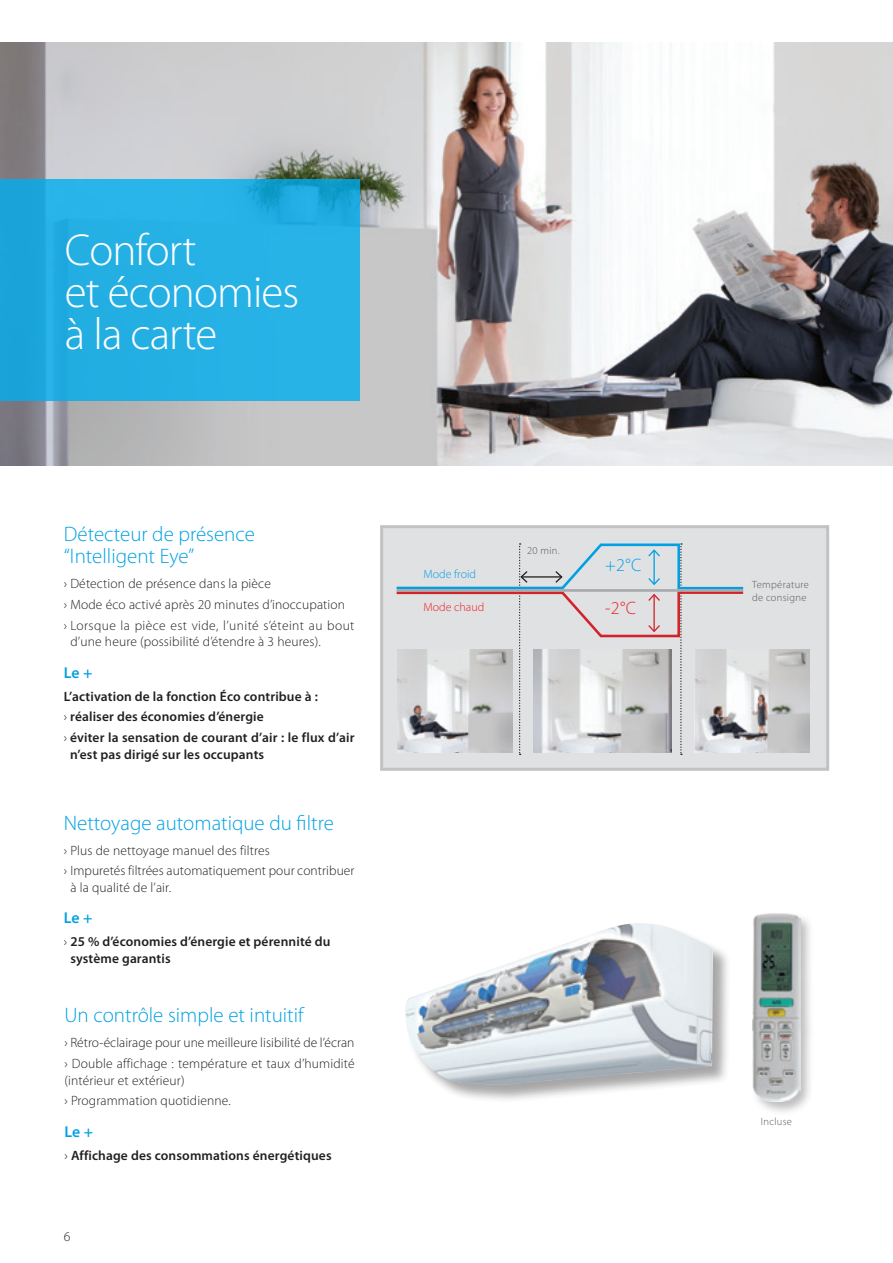
<style>
.page{position:relative;width:893px;height:1263px;background:#fff}
.page>*{position:absolute;margin:0;border:0;box-sizing:border-box;transform-origin:0 0}
.t1{font:300 45px/42px "Myriad Pro";letter-spacing:-.02em;color:#fff}
.t2{font:300 21px/22.5px "Myriad Pro";color:#00a1e3}
.t3{font:300 18px "Myriad Pro";color:#ee1d23}
.t4{font:300 18px "Myriad Pro";color:#00a1e3}
.t5{font:600 15.75px "Myriad Pro";color:#00a1e3}
.t6{font:300 13.5px/20.7px "Myriad Pro";letter-spacing:.01em;color:#231f20}
.t7{font:600 13.5px/20.7px "Myriad Pro";letter-spacing:.01em;color:#231f20}
.t8{font:300 12px "Myriad Pro";color:#00a1e3}
.t9{font:300 12px "Myriad Pro";color:#ee1d23}
.t10{font:300 10.5px/12.6px "Myriad Pro";letter-spacing:.025em;color:#57585a}
.s1{font-weight:300}
</style>
<div class="page">
<div style="left:380px;top:525px;width:449px;height:246px;background:#e0e1e3;border:3px solid #c1c2c4"></div>
<img style="left:0;top:43px;width:893px;height:423px">
<div style="left:0;top:179px;width:360px;height:221px;background:linear-gradient(to right,#1faadf,#28b4e7)"></div>
<img style="left:746px;top:649px;width:63px;height:104px">
<svg style="left:396px;top:543px;width:350px;height:212px"></svg>
<div style="left:405px;top:923px;width:326px;height:180px;background:#231f20;opacity:.4"></div>
<img style="left:405px;top:923px;width:308px;height:162px">
<div style="left:750px;top:910px;width:65px;height:205px;background:#231f20;opacity:.3"></div>
<img style="left:752px;top:912px;width:49px;height:189px">
<h1 class="t1" style="left:65px;top:229px;width:236px">Confort<br>et économies à la carte</h1>
<h2 class="t2" style="left:64px;top:522px;width:193px">Détecteur de présence “Intelligent Eye”</h2>
<p class="t6" style="left:64px;top:573px;width:292px">› Détection de présence dans la pièce<br>› Mode éco activé après 20 minutes d’inoccupation<br>› Lorsque la pièce est vide, l’unité s’éteint au bout</p>
<p class="t6" style="left:70px;top:631px;width:252px">d’une heure (possibilité d’étendre à 3 heures).</p>
<p class="t5" style="left:64px;top:662px;width:30px">Le +</p>
<p class="t7" style="left:64px;top:685px;width:292px">L’activation de la fonction Éco contribue à :<br><span class="s1">›</span> réaliser des économies d’énergie<br><span class="s1">›</span> éviter la sensation de courant d’air : le flux d’air</p>
<p class="t7" style="left:70px;top:743px;width:196px">n’est pas dirigé sur les occupants</p>
<h2 class="t2" style="left:64px;top:811px;width:272px">Nettoyage automatique du filtre</h2>
<p class="t6" style="left:64px;top:839px;width:292px">› Plus de nettoyage manuel des filtres<br>› Impuretés filtrées automatiquement pour contribuer</p>
<p class="t6" style="left:70px;top:877px;width:102px">à la qualité de l’air.</p>
<p class="t5" style="left:64px;top:908px;width:30px">Le +</p>
<p class="t7" style="left:70px;top:933px;width:262px;line-height:16.5px;text-indent:-7px"><span class="s1">›</span> 25 % d’économies d’énergie et pérennité du système garantis</p>
<h2 class="t2" style="left:64px;top:1004px;width:241px">Un contrôle simple et intuitif</h2>
<p class="t6" style="left:64px;top:1032px;width:292px">› Rétro-éclairage pour une meilleure lisibilité de l’écran › Double affichage : température et taux d’humidité</p>
<p class="t6" style="left:64px;top:1070px;width:168px">(intérieur et extérieur)<br>› Programmation quotidienne.</p>
<p class="t5" style="left:64px;top:1121px;width:30px">Le +</p>
<p class="t7" style="left:64px;top:1144px;width:269px"><span class="s1">›</span> Affichage des consommations énergétiques</p>
<p class="t6" style="left:64px;top:1226px;width:8px">6</p>
<p class="t8" style="left:423px;top:567px;width:54px">Mode froid</p>
<p class="t9" style="left:423px;top:600px;width:62px">Mode chaud</p>
<p class="t10" style="left:527px;top:544px;width:34px">20 min.</p>
<h3 class="t4" style="left:605px;top:554px;width:38px">+2°C</h3>
<h3 class="t3" style="left:605px;top:597px;width:33px">-2°C</h3>
<p class="t10" style="left:752px;top:578px;width:58px">Température de consigne</p>
<p class="t10" style="left:761px;top:1115px;width:33px">Incluse</p>
</div>
